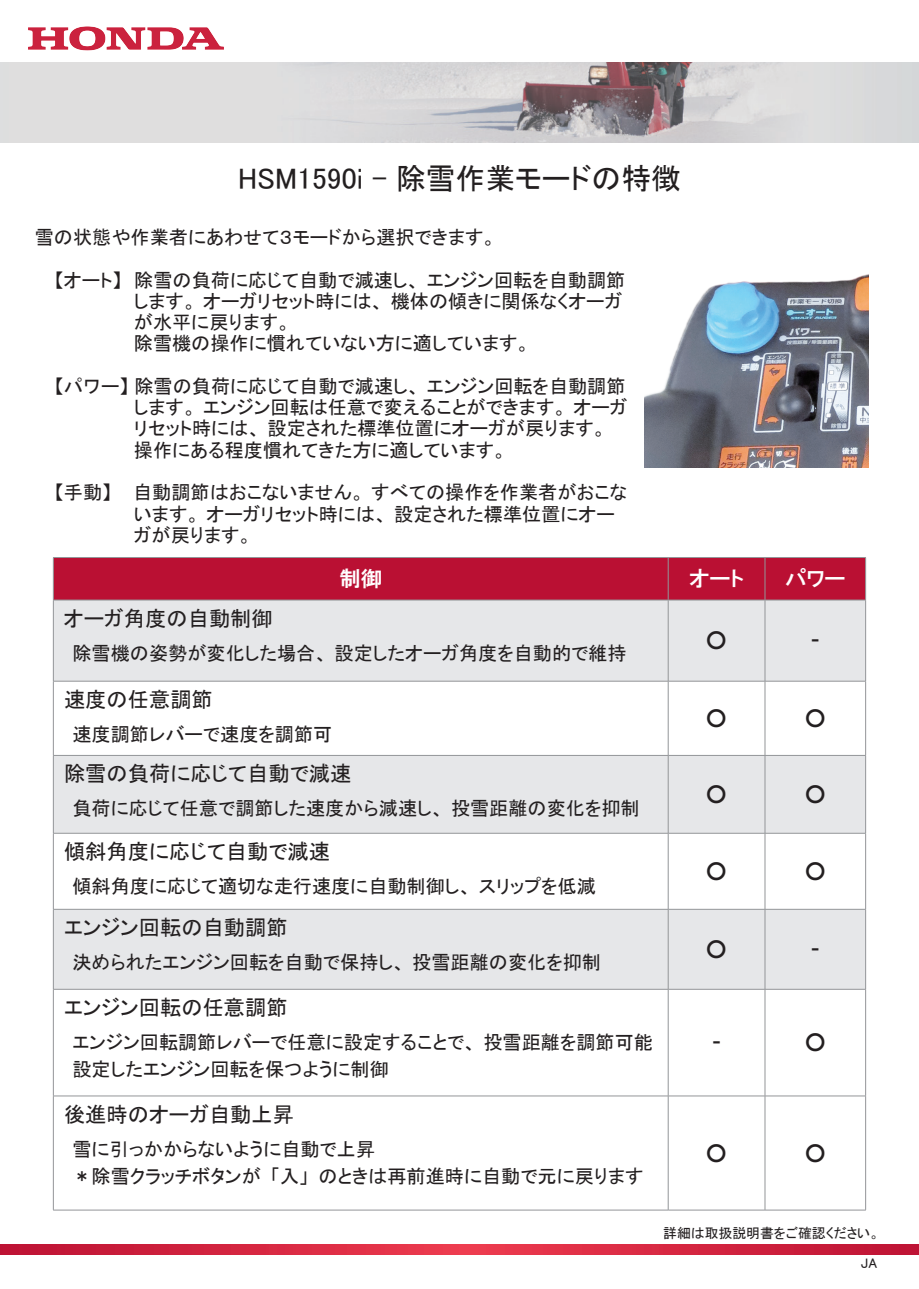
<style>
.page{position:relative;width:919px;height:1289px;background:#fff}
.page>*{position:absolute;margin:0;border:0;box-sizing:border-box;transform-origin:0 0}
.t1{font:29.7px "MS P Gothic";color:#231f20}
.t2{font:21.3px "MS P Gothic";color:#231f20}
.t3{font:21.3px "HGP Gothic E";color:#231f20}
.t4{font:21.3px "HGP Gothic E";color:#fff}
.t5{font:19.2px/21.3px "MS P Gothic";color:#231f20}
.t6{font:13.8px/29.7px "MS P Gothic";color:#231f20;text-align:right}
</style>
<div class="page">
<img style="left:0;top:63px;width:918px;height:80px">
<img style="left:28px;top:26px;width:196px;height:25px">
<img style="left:644px;top:274px;width:224px;height:193px">
<svg style="left:0;top:1244px;width:918px;height:10px;background:#d42640"></svg>
<div style="left:54px;top:558px;width:811px;height:41px;background:#ba1033"></div>
<div style="left:54px;top:600px;width:811px;height:81px;background:#e6e7e9"></div>
<div style="left:54px;top:756px;width:811px;height:77px;background:#e6e7e9"></div>
<svg style="left:54px;top:834px;width:811px;height:261px"></svg>
<div style="left:54px;top:910px;width:811px;height:79px;background:#e6e7e9"></div>
<hr style="left:53px;top:557px;width:615px;height:1px;background:#939598">
<hr style="left:53px;top:557px;width:1px;height:43px;background:#939598">
<hr style="left:668px;top:557px;width:97px;height:1px;background:#939598">
<hr style="left:668px;top:557px;width:1px;height:43px;background:#939598">
<hr style="left:765px;top:557px;width:100px;height:1px;background:#939598">
<hr style="left:764px;top:557px;width:1px;height:43px;background:#939598">
<hr style="left:865px;top:557px;width:1px;height:43px;background:#939598">
<hr style="left:53px;top:599px;width:615px;height:1px;background:#939598">
<hr style="left:53px;top:600px;width:1px;height:81px;background:#939598">
<hr style="left:668px;top:599px;width:97px;height:1px;background:#939598">
<hr style="left:668px;top:600px;width:1px;height:81px;background:#939598">
<hr style="left:765px;top:599px;width:100px;height:1px;background:#939598">
<hr style="left:764px;top:600px;width:1px;height:81px;background:#939598">
<hr style="left:865px;top:600px;width:1px;height:81px;background:#939598">
<hr style="left:53px;top:681px;width:615px;height:1px;background:#939598">
<hr style="left:53px;top:681px;width:1px;height:74px;background:#939598">
<hr style="left:668px;top:681px;width:97px;height:1px;background:#939598">
<hr style="left:668px;top:681px;width:1px;height:74px;background:#939598">
<hr style="left:765px;top:681px;width:100px;height:1px;background:#939598">
<hr style="left:764px;top:681px;width:1px;height:74px;background:#939598">
<hr style="left:865px;top:681px;width:1px;height:74px;background:#939598">
<hr style="left:53px;top:755px;width:615px;height:1px;background:#939598">
<hr style="left:53px;top:755px;width:1px;height:78px;background:#939598">
<hr style="left:668px;top:755px;width:97px;height:1px;background:#939598">
<hr style="left:668px;top:755px;width:1px;height:78px;background:#939598">
<hr style="left:765px;top:755px;width:100px;height:1px;background:#939598">
<hr style="left:764px;top:755px;width:1px;height:78px;background:#939598">
<hr style="left:865px;top:755px;width:1px;height:78px;background:#939598">
<hr style="left:53px;top:833px;width:615px;height:1px;background:#939598">
<hr style="left:53px;top:833px;width:1px;height:76px;background:#939598">
<hr style="left:668px;top:833px;width:97px;height:1px;background:#939598">
<hr style="left:668px;top:833px;width:1px;height:76px;background:#939598">
<hr style="left:765px;top:833px;width:100px;height:1px;background:#939598">
<hr style="left:764px;top:833px;width:1px;height:76px;background:#939598">
<hr style="left:865px;top:833px;width:1px;height:76px;background:#939598">
<hr style="left:53px;top:909px;width:615px;height:1px;background:#939598">
<hr style="left:53px;top:909px;width:1px;height:80px;background:#939598">
<hr style="left:668px;top:909px;width:97px;height:1px;background:#939598">
<hr style="left:668px;top:909px;width:1px;height:80px;background:#939598">
<hr style="left:765px;top:909px;width:100px;height:1px;background:#939598">
<hr style="left:764px;top:909px;width:1px;height:80px;background:#939598">
<hr style="left:865px;top:909px;width:1px;height:80px;background:#939598">
<hr style="left:53px;top:989px;width:615px;height:1px;background:#939598">
<hr style="left:53px;top:989px;width:1px;height:106px;background:#939598">
<hr style="left:668px;top:989px;width:97px;height:1px;background:#939598">
<hr style="left:668px;top:989px;width:1px;height:106px;background:#939598">
<hr style="left:765px;top:989px;width:100px;height:1px;background:#939598">
<hr style="left:764px;top:989px;width:1px;height:106px;background:#939598">
<hr style="left:865px;top:989px;width:1px;height:106px;background:#939598">
<hr style="left:53px;top:1095px;width:615px;height:1px;background:#939598">
<hr style="left:53px;top:1096px;width:1px;height:113px;background:#939598">
<hr style="left:668px;top:1095px;width:97px;height:1px;background:#939598">
<hr style="left:668px;top:1096px;width:1px;height:113px;background:#939598">
<hr style="left:765px;top:1095px;width:100px;height:1px;background:#939598">
<hr style="left:764px;top:1096px;width:1px;height:113px;background:#939598">
<hr style="left:865px;top:1096px;width:1px;height:113px;background:#939598">
<hr style="left:53px;top:1209px;width:615px;height:1px;background:#939598">
<hr style="left:668px;top:1209px;width:97px;height:1px;background:#939598">
<hr style="left:765px;top:1209px;width:100px;height:1px;background:#939598">
<h1 class="t1" style="left:238px;top:164px;width:444px">HSM1590 -i 除雪作業モードの特徴</h1>
<p class="t5" style="left:35px;top:226px;width:463px">雪の状態や作業者にあわせて３モードから選択できます。</p>
<p class="t5" style="left:134px;top:269px;width:493px;text-indent:-80px">【オート】　除雪の負荷に応じて自動で減速し、エンジン回転を自動調節します。オーガリセット時には、機体の傾きに関係なくオーガが水平に戻ります。<br>除雪機の操作に慣れていない方に適しています。</p>
<p class="t5" style="left:134px;top:375px;width:492px">除雪の負荷に応じて自動で減速し、エンジン回転を自動調節</p>
<p class="t5" style="left:134px;top:375px;width:495px;text-indent:-80px">【パワー】　<br>します。エンジン回転は任意で変えることができます。オーガリセット時には、設定された標準位置にオーガが戻ります。操作にある程度慣れてきた方に適しています。</p>
<p class="t5" style="left:134px;top:481px;width:494px;text-indent:-80px">【手動】　自動調節はおこないません。すべての操作を作業者がおこないます。オーガリセット時には、設定された標準位置にオーガが戻ります。</p>
<p class="t2" style="left:64px;top:607px;width:210px">オーガ角度の自動制御</p>
<p class="t4" style="left:339px;top:568px;width:44px">制御</p>
<p class="t5" style="left:72px;top:642px;width:555px">除雪機の姿勢が変化した場合、設定したオーガ角度を自動的で維持</p>
<p class="t2" style="left:64px;top:688px;width:150px">速度の任意調節</p>
<p class="t5" style="left:72px;top:723px;width:261px">速度調節レバーで速度を調節可</p>
<p class="t2" style="left:64px;top:762px;width:289px">除雪の負荷に応じて自動で減速</p>
<p class="t5" style="left:72px;top:797px;width:568px">負荷に応じて任意で調節した速度から減速し、投雪距離の変化を抑制</p>
<p class="t2" style="left:64px;top:840px;width:267px">傾斜角度に応じて自動で減速</p>
<p class="t5" style="left:72px;top:875px;width:525px">傾斜角度に応じて適切な走行速度に自動制御し、スリップを低減</p>
<p class="t2" style="left:64px;top:916px;width:225px">エンジン回転の自動調節</p>
<p class="t4" style="left:689px;top:568px;width:56px">オート</p>
<p class="t4" style="left:785px;top:568px;width:61px">パワー</p>
<p class="t3" style="left:706px;top:630px;width:23px">○</p>
<p class="t3" style="left:811px;top:630px;width:9px">-</p>
<p class="t3" style="left:706px;top:707px;width:23px">○</p>
<p class="t3" style="left:804px;top:707px;width:23px">○</p>
<p class="t3" style="left:706px;top:783px;width:23px">○</p>
<p class="t3" style="left:804px;top:783px;width:23px">○</p>
<p class="t3" style="left:706px;top:860px;width:23px">○</p>
<p class="t3" style="left:804px;top:860px;width:23px">○</p>
<p class="t3" style="left:706px;top:938px;width:23px">○</p>
<p class="t3" style="left:811px;top:938px;width:9px">-</p>
<p class="t5" style="left:72px;top:951px;width:530px">決められたエンジン回転を自動で保持し、投雪距離の変化を抑制</p>
<p class="t2" style="left:64px;top:996px;width:225px">エンジン回転の任意調節</p>
<p class="t5" style="left:72px;top:1029px;width:582px;line-height:26.5px">エンジン回転調節レバーで任意に設定することで、投雪距離を調節可能設定したエンジン回転を保つように制御</p>
<p class="t3" style="left:804px;top:1031px;width:23px">○</p>
<p class="t3" style="left:713px;top:1031px;width:9px">-</p>
<p class="t2" style="left:64px;top:1103px;width:231px">後進時のオーガ自動上昇</p>
<p class="t5" style="left:318px;top:1135px;width:327px;line-height:26.5px;text-indent:-246px">雪に引っかからないように自動で上昇<br>のときは再前進時に自動で元に戻ります</p>
<p class="t5" style="left:72px;top:1164px;width:190px">＊除雪クラッチボタンが</p>
<p class="t5" style="left:270px;top:1164px;width:40px">入「 」</p>
<p class="t3" style="left:706px;top:1142px;width:23px">○</p>
<p class="t3" style="left:804px;top:1142px;width:23px">○</p>
<p class="t6" style="left:663px;top:1218px;width:218px">詳細は取扱説明書をご確認ください。<br>JA</p>
</div>
